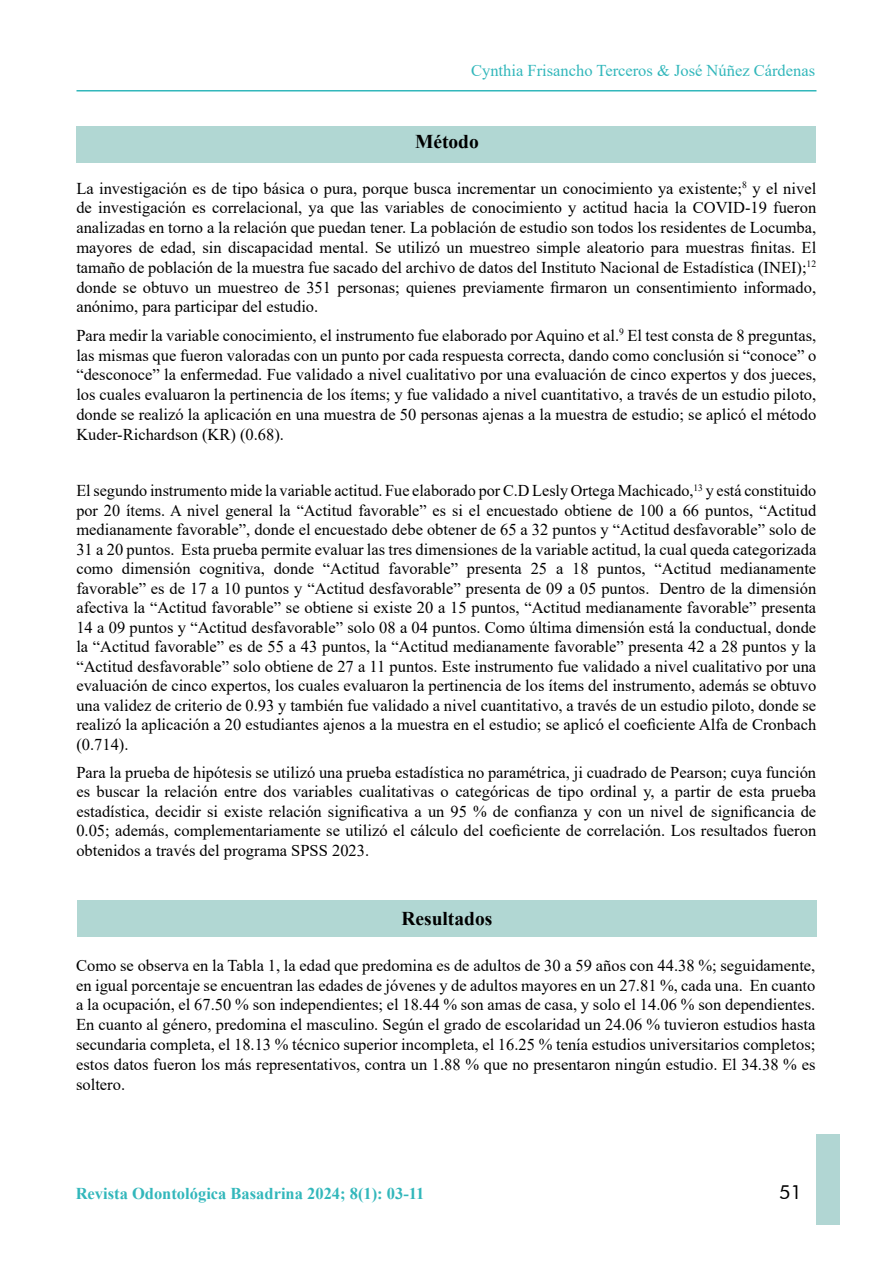
<style>
.page{position:relative;width:893px;height:1263px;background:#fff}
.page>*{position:absolute;margin:0;border:0;box-sizing:border-box;transform-origin:0 0}
.t1{font:700 19.5px "Times New Roman";color:#000}
.t2{font:19.5px "Futura BT";color:#000}
.t3{font:16.5px/19.8px "Times New Roman";color:#000;text-align:justify}
.t4{font:700 16.5px "Times New Roman";color:#32b7bb}
.t5{font:16.5px "Times New Roman";color:#32b7bb}
</style>
<div class="page">
<hr style="left:76px;top:90px;width:740px;height:2px;background:#32b7bb">
<div style="left:816px;top:1134px;width:24px;height:90px;background:#b1d6d3"></div>
<div style="left:76px;top:126px;width:740px;height:36px;background:#b1d7d3"></div>
<div style="left:77px;top:900px;width:739px;height:36px;background:#b1d7d3"></div>
<p class="t5" style="left:471px;top:59px;width:346px">Cynthia Frisancho Terceros &amp; José Núñez Cárdenas</p>
<p class="t1" style="left:415px;top:128px;width:65px">Método</p>
<p class="t3" style="left:76px;top:178px;width:741px">La investigación es de tipo básica o pura, porque busca incrementar un conocimiento ya existente;<sup>8</sup> y el nivel de investigación es correlacional, ya que las variables de conocimiento y actitud hacia la COVID-19 fueron analizadas en torno a la relación que puedan tener. La población de estudio son todos los residentes de Locumba, mayores de edad, sin discapacidad mental. Se utilizó un muestreo simple aleatorio para muestras finitas. El tamaño de población de la muestra fue sacado del archivo de datos del Instituto Nacional de Estadística (INEI);<sup>12 </sup>donde se obtuvo un muestreo de 351 personas; quienes previamente firmaron un consentimiento informado, anónimo, para participar del estudio.</p>
<p class="t3" style="left:76px;top:325px;width:741px">Para medir la variable conocimiento, el instrumento fue elaborado por Aquino et al.<sup>9</sup> El test consta de 8 preguntas, las mismas que fueron valoradas con un punto por cada respuesta correcta, dando como conclusión si “conoce” o “desconoce” la enfermedad. Fue validado a nivel cualitativo por una evaluación de cinco expertos y dos jueces, los cuales evaluaron la pertinencia de los ítems; y fue validado a nivel cuantitativo, a través de un estudio piloto, donde se realizó la aplicación en una muestra de 50 personas ajenas a la muestra de estudio; se aplicó el método Kuder-Richardson (KR) (0.68).</p>
<p class="t3" style="left:76px;top:480px;width:741px">El segundo instrumento mide la variable actitud. Fue elaborado por C.D Lesly Ortega Machicado,<sup>13</sup> y está constituido por 20 ítems. A nivel general la “Actitud favorable” es si el encuestado obtiene de 100 a 66 puntos, “Actitud medianamente favorable”, donde el encuestado debe obtener de 65 a 32 puntos y “Actitud desfavorable” solo de 31 a 20 puntos. Esta prueba permite evaluar las tres dimensiones de la variable actitud, la cual queda categorizada como dimensión cognitiva, donde “Actitud favorable” presenta 25 a 18 puntos, “Actitud medianamente favorable” es de 17 a 10 puntos y “Actitud desfavorable” presenta de 09 a 05 puntos. Dentro de la dimensión afectiva la “Actitud favorable” se obtiene si existe 20 a 15 puntos, “Actitud medianamente favorable” presenta 14 a 09 puntos y “Actitud desfavorable” solo 08 a 04 puntos. Como última dimensión está la conductual, donde la “Actitud favorable” es de 55 a 43 puntos, la “Actitud medianamente favorable” presenta 42 a 28 puntos y la “Actitud desfavorable” solo obtiene de 27 a 11 puntos. Este instrumento fue validado a nivel cualitativo por una evaluación de cinco expertos, los cuales evaluaron la pertinencia de los ítems del instrumento, además se obtuvo una validez de criterio de 0.93 y también fue validado a nivel cuantitativo, a través de un estudio piloto, donde se realizó la aplicación a 20 estudiantes ajenos a la muestra en el estudio; se aplicó el coeficiente Alfa de Cronbach (0.714).</p>
<p class="t3" style="left:76px;top:762px;width:741px">Para la prueba de hipótesis se utilizó una prueba estadística no paramétrica, ji cuadrado de Pearson; cuya función es buscar la relación entre dos variables cualitativas o categóricas de tipo ordinal y, a partir de esta prueba estadística, decidir si existe relación significativa a un 95 % de confianza y con un nivel de significancia de 0.05; además, complementariamente se utilizó el cálculo del coeficiente de correlación. Los resultados fueron obtenidos a través del programa SPSS 2023.</p>
<p class="t1" style="left:401px;top:904px;width:93px">Resultados</p>
<p class="t3" style="left:76px;top:955px;width:741px">Como se observa en la Tabla 1, la edad que predomina es de adultos de 30 a 59 años con 44.38 %; seguidamente, en igual porcentaje se encuentran las edades de jóvenes y de adultos mayores en un 27.81 %, cada una. En cuanto a la ocupación, el 67.50 % son independientes; el 18.44 % son amas de casa, y solo el 14.06 % son dependientes.<br>En cuanto al género, predomina el masculino. Según el grado de escolaridad un 24.06 % tuvieron estudios hasta secundaria completa, el 18.13 % técnico superior incompleta, el 16.25 % tenía estudios universitarios completos; estos datos fueron los más representativos, contra un 1.88 % que no presentaron ningún estudio. El 34.38 % es soltero.</p>
<p class="t4" style="left:76px;top:1182px;width:350px">Revista Odontológica Basadrina 2024; 8(1): 03-11</p>
<p class="t2" style="left:779px;top:1180px;width:25px">51</p>
</div>
